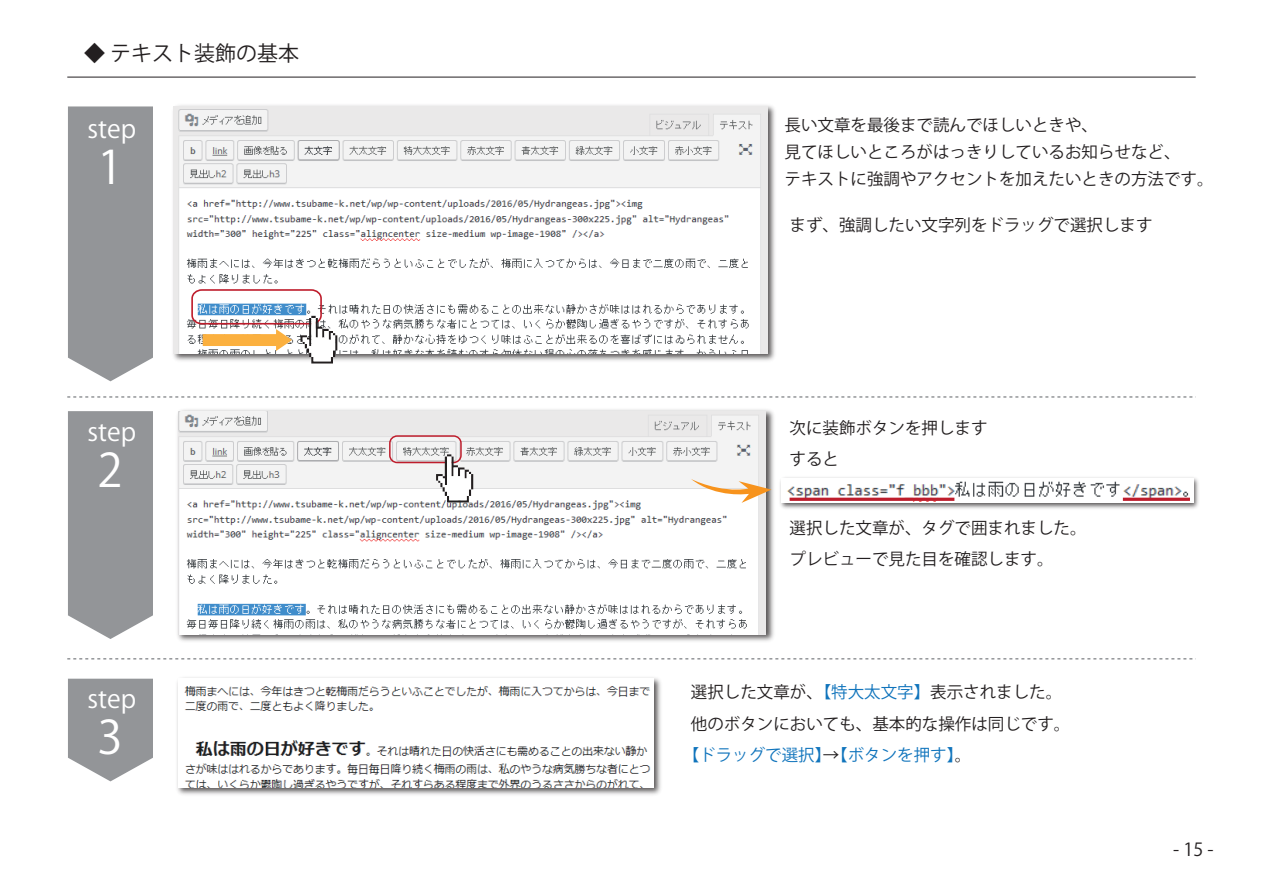
<style>
.page{position:relative;width:1263px;height:893px;background:#fff}
.page>*{position:absolute;margin:0;border:0;box-sizing:border-box;transform-origin:0 0}
.t1{font:45.9px "Koz Go Pro";color:#fff}
.t2{font:25.2px "Koz Go Pro";color:#fff}
.t3{font:21px "Koz Go Pro";color:#231f20}
.t4{font:18px "Koz Go Pro";color:#231f20}
.t5{font:16.5px/31.5px "Koz Go Pro";color:#231f20}
.t6{font:16.5px "Koz Go Pro";color:#1074bc}
.s1{color:#1074bc}
.s2{color:#231f20}
</style>
<div class="page">
<img style="left:173px;top:105px;width:602px;height:259px">
<img style="left:174px;top:106px;width:593px;height:248px">
<hr style="left:67px;top:77px;width:1129px;height:1px;background:#231f20">
<div style="left:68px;top:106px;width:85px;height:275px;background:#939598"></div>
<div style="left:68px;top:411px;width:85px;height:228px;background:#939598"></div>
<svg style="left:68px;top:679px;width:85px;height:102px;background:#9fa0a3"></svg>
<svg style="left:67px;top:396px;width:1129px;height:2px"></svg>
<svg style="left:67px;top:658px;width:1129px;height:2px"></svg>
<img style="left:177px;top:409px;width:601px;height:251px">
<img style="left:179px;top:411px;width:587px;height:223px">
<div style="left:389px;top:435px;width:73px;height:28px;border:2px solid #be1d2c;border-radius:7px"></div>
<svg style="left:436px;top:454px;width:37px;height:48px"></svg>
<img style="left:780px;top:477px;width:419px;height:32px">
<img style="left:782px;top:479px;width:411px;height:24px">
<hr style="left:789px;top:498px;width:165px;height:3px;background:#be1d2c">
<hr style="left:1123px;top:498px;width:67px;height:3px;background:#be1d2c">
<svg style="left:691px;top:479px;width:80px;height:24px"></svg>
<svg style="left:190px;top:288px;width:147px;height:75px"></svg>
<img style="left:166px;top:553px;width:512px;height:242px">
<img style="left:179px;top:679px;width:475px;height:109px">
<p class="t3" style="left:84px;top:40px;width:216px">◆ テキスト装飾の基本</p>
<h2 class="t2" style="left:88px;top:112px;width:50px">step</h2>
<h1 class="t1" style="left:97px;top:137px;width:27px">1</h1>
<h2 class="t2" style="left:88px;top:415px;width:50px">step</h2>
<h1 class="t1" style="left:97px;top:440px;width:27px">2</h1>
<h2 class="t2" style="left:88px;top:683px;width:50px">step</h2>
<h1 class="t1" style="left:97px;top:708px;width:27px">3</h1>
<p class="t5" style="left:784px;top:112px;width:397px;line-height:27px">長い文章を最後まで読んでほしいときや、<br>見てほしいところがはっきりしているお知らせなど、</p>
<p class="t5" style="left:784px;top:164px;width:430px">テキストに強調やアクセントを加えたいときの方法です。</p>
<p class="t5" style="left:789px;top:210px;width:364px">まず、強調したい文字列をドラッグで選択します</p>
<p class="t5" style="left:789px;top:413px;width:199px">次に装飾ボタンを押しますすると</p>
<p class="t5" style="left:789px;top:513px;width:298px">選択した文章が、タグで囲まれました。プレビューで見た目を確認します。</p>
<p class="t5" style="left:691px;top:677px;width:373px">選択した文章が、<span class="s1">【特大太文字】</span>表示されました。</p>
<p class="t5" style="left:691px;top:708px;width:381px">他のボタンにおいても、基本的な操作は同じです。</p>
<p class="t6" style="left:683px;top:745px;width:290px">【ドラッグで選択】<span class="s2">→</span>【ボタンを押す】<span class="s2">。</span></p>
<p class="t4" style="left:1173px;top:838px;width:42px">- 15 -</p>
</div>
